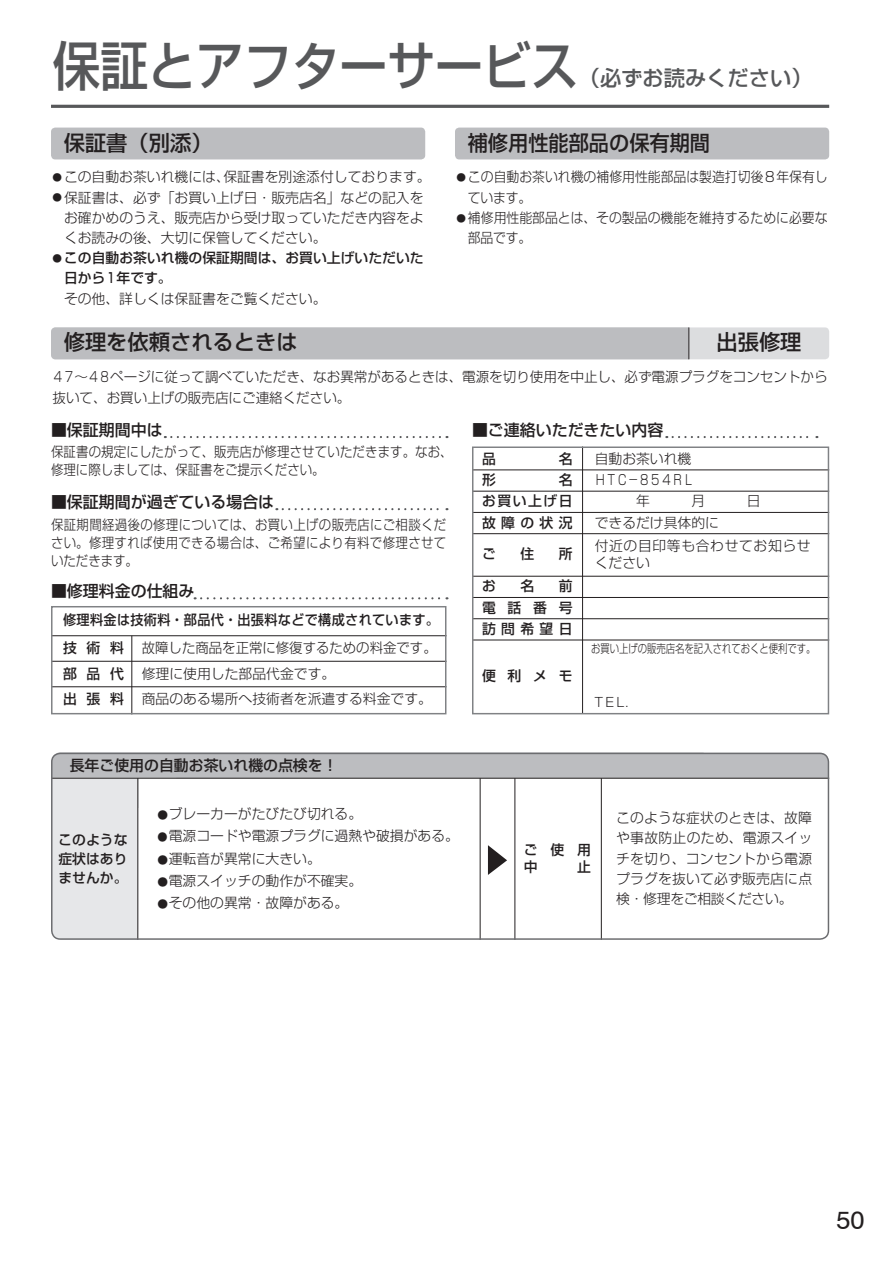
<style>
.page{position:relative;width:893px;height:1263px;background:#fff}
.page>*{position:absolute;margin:0;border:0;box-sizing:border-box;transform-origin:0 0}
.t1{font:500 53.1px "Shin Go Pro";color:#57585a;scale:.9 1}
.t2{font:25.5px "Swiss 721 BT";color:#231f20}
.t3{font:500 21.3px "Shin Go Pro";color:#231f20}
.t4{font:500 21.3px "Shin Go Pro";color:#231f20;scale:.95 1}
.t5{font:500 21.3px "Shin Go Pro";color:#57585a}
.t6{font:500 15.9px "Shin Go Pro";color:#231f20}
.t7{font:500 14.85px "Shin Go Pro";color:#231f20}
.t8{font:300 13.8px/20.2px "Shin Go Pro";color:#231f20;text-align:justify}
.t9{font:300 13.8px/18.1px "Shin Go Pro";color:#231f20;scale:.9 1}
.t10{font:300 13.8px/20.2px "Shin Go Pro";color:#231f20;scale:.8 1}
.t11{font:300 13.8px/20.2px "Shin Go Pro";color:#231f20;scale:.93 1}
.t12{font:500 13.8px/21.3px "Shin Go Pro";letter-spacing:.025em;color:#231f20;text-align:justify}
.t13{font:500 13.8px/20.2px "Shin Go Pro";color:#231f20}
.t14{font:500 13.8px/27.6px "Shin Go Pro";letter-spacing:.025em;color:#231f20;scale:.95 1}
.t15{font:300 13.8px/17px "Shin Go Pro";letter-spacing:.045em;color:#231f20}
.t16{font:300 12.75px "Shin Go Pro";color:#231f20}
.t17{font:300 11.7px "Shin Go Pro";color:#231f20;scale:.8 1}
.s1{font-size:9.6px}
.s2{font-size:10.65px}
</style>
<div class="page">
<div style="left:51px;top:778px;width:87px;height:162px;background:#e6e7e9;border-radius:13px"></div>
<hr style="left:51px;top:105px;width:778px;height:3px;background:#57585a">
<div style="left:52px;top:752px;width:776px;height:26px;background:#bcbdc0"></div>
<div style="left:51px;top:327px;width:778px;height:32px;background:#dcdddf;border-radius:4px"></div>
<div style="left:51px;top:327px;width:638px;height:32px;background:#bcbdc0"></div>
<div style="left:51px;top:128px;width:374px;height:31px;background:#bcbdc0;border-radius:4px"></div>
<svg style="left:488px;top:845px;width:19px;height:30px"></svg>
<div style="left:455px;top:128px;width:374px;height:31px;background:#bcbdc0;border-radius:4px"></div>
<hr style="left:52px;top:778px;width:777px;height:1px;background:#231f20">
<hr style="left:131px;top:636px;width:1px;height:78px;background:#231f20">
<hr style="left:51px;top:686px;width:395px;height:1px;background:#231f20">
<hr style="left:51px;top:661px;width:395px;height:1px;background:#231f20">
<hr style="left:51px;top:635px;width:395px;height:1px;background:#231f20">
<div style="left:51px;top:606px;width:395px;height:108px;border:1px solid #808285"></div>
<svg style="left:195px;top:597px;width:252px;height:2px"></svg>
<svg style="left:283px;top:508px;width:164px;height:2px"></svg>
<svg style="left:165px;top:436px;width:282px;height:2px"></svg>
<svg style="left:673px;top:436px;width:144px;height:2px"></svg>
<hr style="left:137px;top:778px;width:1px;height:162px;background:#231f20">
<hr style="left:480px;top:778px;width:1px;height:162px;background:#231f20">
<hr style="left:514px;top:778px;width:1px;height:162px;background:#231f20">
<hr style="left:601px;top:778px;width:1px;height:162px;background:#231f20">
<div style="left:51px;top:753px;width:778px;height:187px;border:1px solid #6c6d70;border-radius:9px"></div>
<hr style="left:689px;top:327px;width:1px;height:32px;background:#231f20">
<hr style="left:472px;top:640px;width:357px;height:1px;background:#231f20">
<hr style="left:472px;top:618px;width:357px;height:1px;background:#231f20">
<hr style="left:472px;top:597px;width:357px;height:1px;background:#231f20">
<hr style="left:472px;top:576px;width:357px;height:1px;background:#231f20">
<hr style="left:472px;top:533px;width:357px;height:1px;background:#231f20">
<hr style="left:472px;top:512px;width:357px;height:1px;background:#231f20">
<hr style="left:472px;top:491px;width:357px;height:1px;background:#231f20">
<hr style="left:472px;top:470px;width:357px;height:1px;background:#231f20">
<hr style="left:582px;top:446px;width:1px;height:268px;background:#231f20">
<div style="left:472px;top:446px;width:357px;height:268px;border:1px solid #808285"></div>
<h1 class="t1" style="left:53px;top:22px;width:586px">保証とアフターサービス</h1>
<h3 class="t5" style="left:579px;top:60px;width:235px">（必ずお読みください）</h3>
<h3 class="t3" style="left:64px;top:125px;width:150px">保証書（別添）</h3>
<h3 class="t4" style="left:468px;top:125px;width:257px">補修用性能部品の保有期間</h3>
<p class="t8" style="left:53px;top:165px;width:380px"><span class="s1">●</span> この自動お茶いれ機には、保証書を別途添付しております。</p>
<p class="t8" style="left:64px;top:186px;width:361px;text-indent:-11px"><span class="s1">●</span> 保証書は、必ず「お買い上げ日・販売店名」などの記入をお確かめのうえ、販売店から受け取っていただき内容をよくお読みの後、大切に保管してください。</p>
<p class="t13" style="left:64px;top:246px;width:361px;text-indent:-11px"><span class="s1">●</span> この自動お茶いれ機の保証期間は、お買い上げいただいた日から１年です。</p>
<p class="t8" style="left:64px;top:287px;width:264px">その他、詳しくは保証書をご覧ください。</p>
<p class="t11" style="left:468px;top:165px;width:388px;text-indent:-11px"><span class="s1">●</span> この自動お茶いれ機の補修用性能部品は製造打切後８年保有しています。</p>
<p class="t11" style="left:468px;top:206px;width:388px;text-indent:-11px"><span class="s1">●</span> 補修用性能部品とは、その製品の機能を維持するために必要な部品です。</p>
<h3 class="t3" style="left:64px;top:325px;width:235px">修理を依頼されるときは</h3>
<h3 class="t3" style="left:716px;top:325px;width:87px">出張修理</h3>
<p class="t10" style="left:53px;top:365px;width:970px">４７～４８ページに従って調べていただき、なお異常があるときは、電源を切り使用を中止し、必ず電源プラグをコンセントから抜いて、お買い上げの販売店にご連絡ください。</p>
<p class="t6" style="left:51px;top:417px;width:113px">■保証期間中は</p>
<p class="t6" style="left:472px;top:417px;width:193px">■ご連絡いただきたい内容</p>
<p class="t9" style="left:51px;top:441px;width:448px">保証書の規定にしたがって、販売店が修理させていただきます。なお、修理に際しましては、保証書をご提示ください。</p>
<p class="t6" style="left:51px;top:489px;width:225px">■保証期間が過ぎている場合は</p>
<p class="t9" style="left:51px;top:514px;width:441px;text-align:justify">保証期間経過後の修理については、お買い上げの販売店にご相談ください。修理すれば使用できる場合は、ご希望により有料で修理させていただきます。</p>
<p class="t6" style="left:51px;top:578px;width:145px">■修理料金の仕組み</p>
<p class="t14" style="left:63px;top:605px;width:397px">修理料金は技術料・部品代・出張料などで構成されています。技術料</p>
<p class="t12" style="left:63px;top:659px;width:62px;line-height:25.5px">部品代出張料</p>
<p class="t8" style="left:142px;top:636px;width:296px">故障した商品を正常に修復するための料金です。</p>
<p class="t8" style="left:142px;top:687px;width:292px">商品のある場所へ技術者を派遣する料金です。</p>
<p class="t8" style="left:142px;top:662px;width:195px">修理に使用した部品代金です。</p>
<p class="t7" style="left:70px;top:753px;width:269px">長年ご使用の自動お茶いれ機の点検を！</p>
<p class="t12" style="left:482px;top:446px;width:15px">品</p>
<p class="t12" style="left:559px;top:446px;width:15px">名</p>
<p class="t8" style="left:595px;top:446px;width:98px">自動お茶いれ機</p>
<p class="t12" style="left:482px;top:468px;width:15px">形</p>
<p class="t12" style="left:482px;top:468px;width:92px;text-indent:77px">名お買い上げ日故障の状況</p>
<p class="t10" style="left:595px;top:468px;width:126px">ＨＴＣ－８５４ＲＬ</p>
<p class="t8" style="left:595px;top:511px;width:126px">できるだけ具体的に</p>
<p class="t12" style="left:482px;top:541px;width:15px">ご</p>
<p class="t12" style="left:520px;top:541px;width:15px">住</p>
<p class="t12" style="left:559px;top:541px;width:15px">所</p>
<p class="t15" style="left:595px;top:536px;width:217px">付近の目印等も合わせてお知らせください</p>
<p class="t12" style="left:482px;top:574px;width:15px">お</p>
<p class="t12" style="left:520px;top:574px;width:15px">名</p>
<p class="t12" style="left:482px;top:574px;width:92px;text-indent:77px">前電話番号訪問希望日</p>
<p class="t12" style="left:482px;top:663px;width:92px">便利メモ</p>
<p class="t17" style="left:591px;top:639px;width:282px">お買い上げの販売店名を記入されておくと便利です。</p>
<p class="t16" style="left:593px;top:692px;width:47px">ＴＥＬ．</p>
<p class="t8" style="left:157px;top:802px;width:206px"><span class="s2">●</span>ブレーカーがたびたび切れる。</p>
<p class="t8" style="left:157px;top:824px;width:303px"><span class="s2">●</span>電源コードや電源プラグに過熱や破損がある。</p>
<p class="t8" style="left:157px;top:846px;width:165px"><span class="s2">●</span>運転音が異常に大きい。</p>
<p class="t8" style="left:157px;top:869px;width:206px"><span class="s2">●</span>電源スイッチの動作が不確実。</p>
<p class="t8" style="left:157px;top:891px;width:193px"><span class="s2">●</span>その他の異常・故障がある。</p>
<p class="t12" style="left:58px;top:828px;width:71px;line-height:19.2px">このような症状はありませんか。</p>
<p class="t12" style="left:524px;top:840px;width:69px;line-height:17px">ご使用中　</p>
<p class="t12" style="left:577px;top:854px;width:15px">止</p>
<p class="t8" style="left:616px;top:806px;width:198px">このような症状のときは、故障や事故防止のため、電源スイッチを切り、コンセントから電源プラグを抜いて必ず販売店に点検・修理をご相談ください。</p>
<h2 class="t2" style="left:836px;top:1204px;width:30px">50</h2>
</div>
